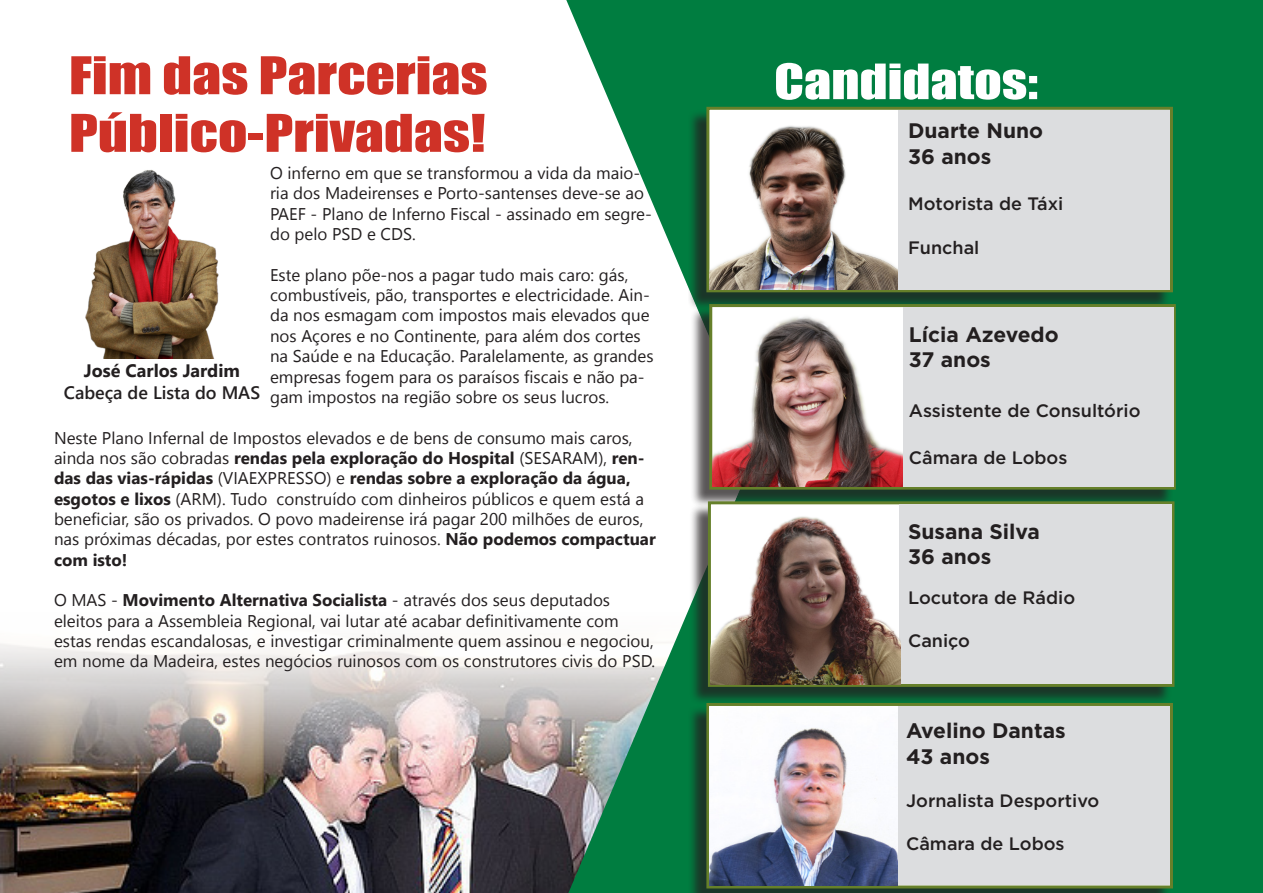
<style>
.page{position:relative;width:1263px;height:893px;background:#fff}
.page>*{position:absolute;margin:0;border:0;box-sizing:border-box;transform-origin:0 0}
.t1{font:48px "Impact";color:#cf3227;scale:1.2 1}
.t2{font:45px "Impact";color:#fff;scale:1.2 1}
.t3{font:700 21px "Gotham";color:#231f20}
.t4{font:500 18px "Gotham";color:#231f20}
.t5{font:600 18px "Segoe UI";color:#231f20}
.t6{font:700 18px "Segoe UI";color:#231f20}
.t7{font:16.95px/20.4px "Segoe UI";color:#231f20}
.s1{font-weight:700}
</style>
<div class="page">
<img style="left:0;top:641px;width:568px;height:252px">
<svg style="left:568px;top:609px;width:121px;height:284px"></svg>
<div style="left:828px;top:0;width:435px;height:893px;background:#007d40"></div>
<svg style="left:566px;top:0;width:191px;height:287px;fill:#007d40"></svg>
<div style="left:688px;top:109px;width:482px;height:202px;background:#231f20;opacity:.75"></div>
<div style="left:706px;top:107px;width:467px;height:185px;background:#fff;border:3px solid #66802a"></div>
<img style="left:709px;top:115px;width:189px;height:174px">
<div style="left:690px;top:306px;width:483px;height:202px;background:#231f20;opacity:.75"></div>
<svg style="left:709px;top:304px;width:467px;height:186px;background:#667f33"></svg>
<div style="left:689px;top:504px;width:483px;height:202px;background:#231f20;opacity:.75"></div>
<div style="left:708px;top:501px;width:466px;height:186px;background:#fff;border:3px solid #66802a"></div>
<div style="left:688px;top:705px;width:482px;height:188px;background:#231f20;opacity:.75"></div>
<svg style="left:706px;top:703px;width:467px;height:185px;background:#7e9255"></svg>
<div style="left:898px;top:110px;width:272px;height:179px;background:#dcdddf"></div>
<img style="left:712px;top:307px;width:191px;height:180px">
<div style="left:903px;top:307px;width:270px;height:180px;background:#dcdddf"></div>
<img style="left:710px;top:707px;width:188px;height:178px">
<div style="left:899px;top:504px;width:273px;height:180px;background:#dcdddf"></div>
<div style="left:898px;top:707px;width:271px;height:178px;background:#dcdddf"></div>
<img style="left:710px;top:509px;width:191px;height:175px">
<img style="left:85px;top:169px;width:134px;height:189px">
<p class="t1" style="left:69px;top:38px;width:350px">Fim das Parcerias</p>
<p class="t1" style="left:69px;top:96px;width:349px">Público-Privadas!</p>
<p class="t7" style="left:270px;top:163px;width:383px">O inferno em que se transformou a vida da maio&shy;ria dos Madeirenses e Porto-santenses deve-se ao PAEF - Plano de Inferno Fiscal - assinado em segre&shy;do pelo PSD e CDS.</p>
<p class="t7" style="left:270px;top:264px;width:385px">Este plano põe-nos a pagar tudo mais caro: gás, combustíveis, pão, transportes e electricidade. Ain&shy;da nos esmagam com impostos mais elevados que nos Açores e no Continente, para além dos cortes na Saúde e na Educação. Paralelamente, as grandes empresas fogem para os paraísos fiscais e não pa&shy;gam impostos na região sobre os seus lucros.</p>
<p class="t7" style="left:54px;top:427px;width:603px">Neste Plano Infernal de Impostos elevados e de bens de consumo mais caros, ainda nos são cobradas <span class="s1">rendas pela exploração do Hospital</span> (SESARAM), <span class="s1">ren&shy;das das vias-rápidas</span> (VIAEXPRESSO) e <span class="s1">rendas sobre a exploração da água, esgotos e lixos</span> (ARM). Tudo construído com dinheiros públicos e quem está a beneficiar, são os privados. O povo madeirense irá pagar 200 milhões de euros, nas próximas décadas, por estes contratos ruinosos. <span class="s1">Não podemos compactuar com isto!</span></p>
<p class="t7" style="left:54px;top:590px;width:603px">O MAS - <span class="s1">Movimento Alternativa Socialista</span> - através dos seus deputados eleitos para a Assembleia Regional, vai lutar até acabar definitivamente com estas rendas escandalosas, e investigar criminalmente quem assinou e negociou, em nome da Madeira, estes negócios ruinosos com os construtores civis do PSD.</p>
<p class="t6" style="left:84px;top:356px;width:158px">José Carlos Jardim</p>
<p class="t5" style="left:64px;top:378px;width:198px">Cabeça de Lista do MAS</p>
<p class="t2" style="left:774px;top:47px;width:221px">Candidatos:</p>
<p class="t3" style="left:908px;top:117px;width:136px">Duarte Nuno</p>
<p class="t3" style="left:908px;top:142px;width:85px">36 anos</p>
<p class="t4" style="left:908px;top:192px;width:157px">Motorista de Táxi</p>
<p class="t4" style="left:908px;top:235px;width:73px">Funchal</p>
<p class="t3" style="left:909px;top:320px;width:151px">Lícia Azevedo</p>
<p class="t3" style="left:909px;top:345px;width:83px">37 anos</p>
<p class="t4" style="left:909px;top:399px;width:233px">Assistente de Consultório</p>
<p class="t4" style="left:909px;top:446px;width:160px">Câmara de Lobos</p>
<p class="t3" style="left:908px;top:517px;width:133px">Susana Silva</p>
<p class="t3" style="left:908px;top:543px;width:85px">36 anos</p>
<p class="t4" style="left:908px;top:586px;width:169px">Locutora de Rádio</p>
<p class="t4" style="left:908px;top:629px;width:63px">Caniço</p>
<p class="t3" style="left:906px;top:717px;width:161px">Avelino Dantas</p>
<p class="t3" style="left:906px;top:742px;width:85px">43 anos</p>
<p class="t4" style="left:906px;top:789px;width:195px">Jornalista Desportivo</p>
<p class="t4" style="left:906px;top:832px;width:160px">Câmara de Lobos</p>
</div>
